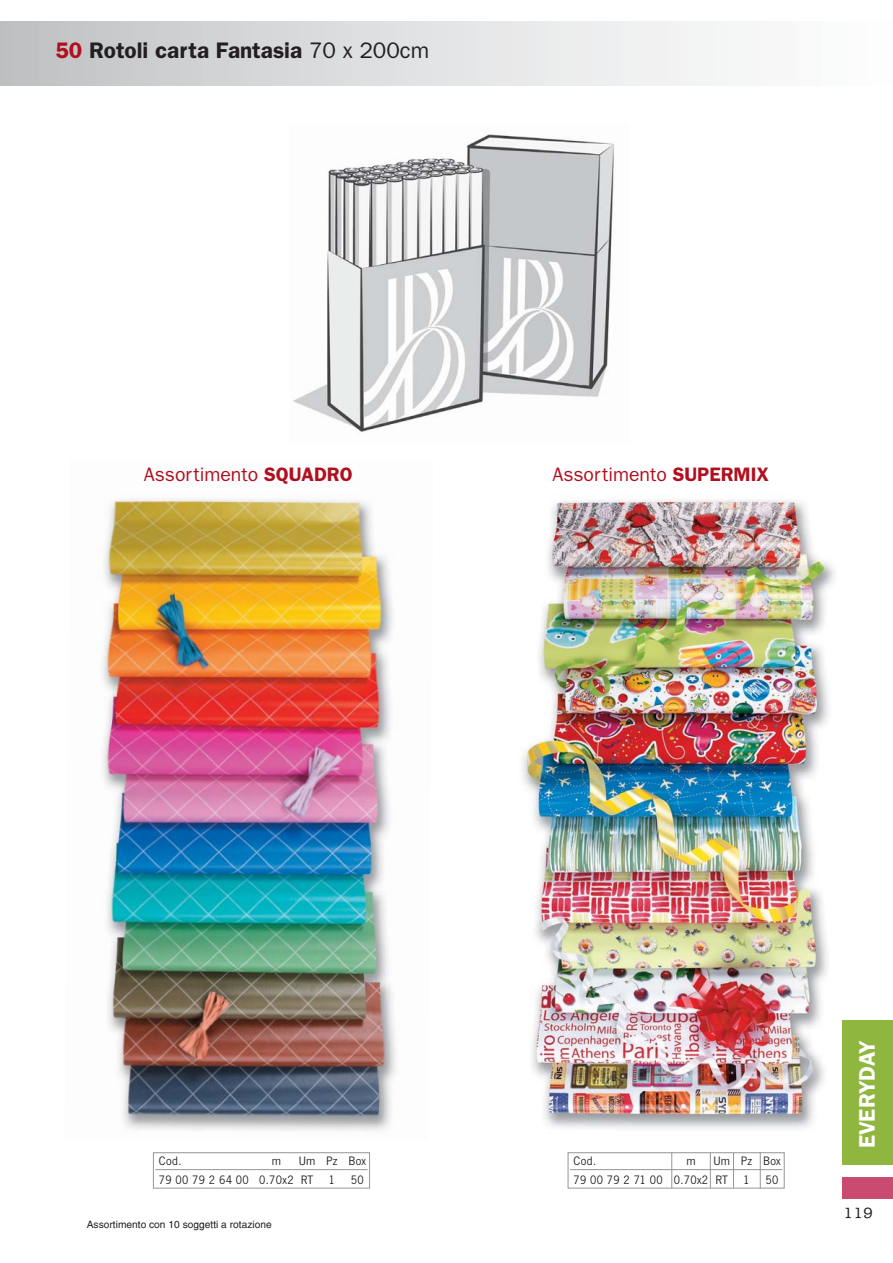
<style>
.page{position:relative;width:893px;height:1263px;background:#fff}
.page>*{position:absolute;margin:0;border:0;box-sizing:border-box;transform-origin:0 0}
.t1{font:700 22.5px "Frankfurt Gothic";color:#231f20}
.t2{font:700 22.5px "Frankfurt Gothic";color:#fff}
.t3{font:19.5px "Frankfurt Gothic Plain";color:#b00f1e}
.t4{font:15px "Memorandum Plain";color:#231f20}
.t5{font:12.75px/18.5px "News Got T";letter-spacing:.025em;color:#231f20;text-align:right}
.t6{font:10.2px "Switzerland";color:#231f20}
.s1{color:#b00f1e}
.s2{font-family:"Frankfurt Gothic Plain";font-weight:400}
.s3{font-family:"Frankfurt Gothic";font-weight:700}
</style>
<div class="page">
<img style="left:293px;top:134px;width:321px;height:298px">
<img style="left:102px;top:498px;width:294px;height:633px">
<img style="left:520px;top:499px;width:345px;height:630px">
<div style="left:842px;top:1178px;width:51px;height:21px;background:#c94c70"></div>
<div style="left:842px;top:1021px;width:51px;height:144px;background:#8fb63e"></div>
<svg style="left:153px;top:1152px;width:632px;height:37px"></svg>
<hr style="left:155px;top:1169px;width:213px;height:1px;background:#939598">
<h1 class="t1" style="left:55px;top:43px;width:375px"><span class="s1">50</span> Rotoli carta Fantasia <span class="s2">70 x 200cm</span></h1>
<h2 class="t3" style="left:144px;top:468px;width:210px">Assortimento <span class="s3">SQUADRO</span></h2>
<h2 class="t3" style="left:552px;top:468px;width:218px">Assortimento <span class="s3">SUPERMIX</span></h2>
<p class="t5" style="left:159px;top:1151px;width:24px">Cod.</p>
<p class="t5" style="left:272px;top:1151px;width:11px">m</p>
<p class="t5" style="left:159px;top:1151px;width:209px">Um Pz Box<br>79 00 79 2 64 00 0.70x2 RT 1 50</p>
<p class="t6" style="left:87px;top:1218px;width:186px">Assortimento con 10 soggetti a rotazione</p>
<p class="t5" style="left:573px;top:1151px;width:24px">Cod.</p>
<p class="t5" style="left:686px;top:1151px;width:11px">m</p>
<p class="t5" style="left:573px;top:1151px;width:209px">Um Pz Box<br>79 00 79 2 71 00 0.70x2 RT 1 50</p>
<h1 class="t2" style="left:859px;top:1148px;width:109px;rotate:-90deg">EVERYDAY</h1>
<p class="t4" style="left:843px;top:1204px;width:31px">119</p>
</div>
